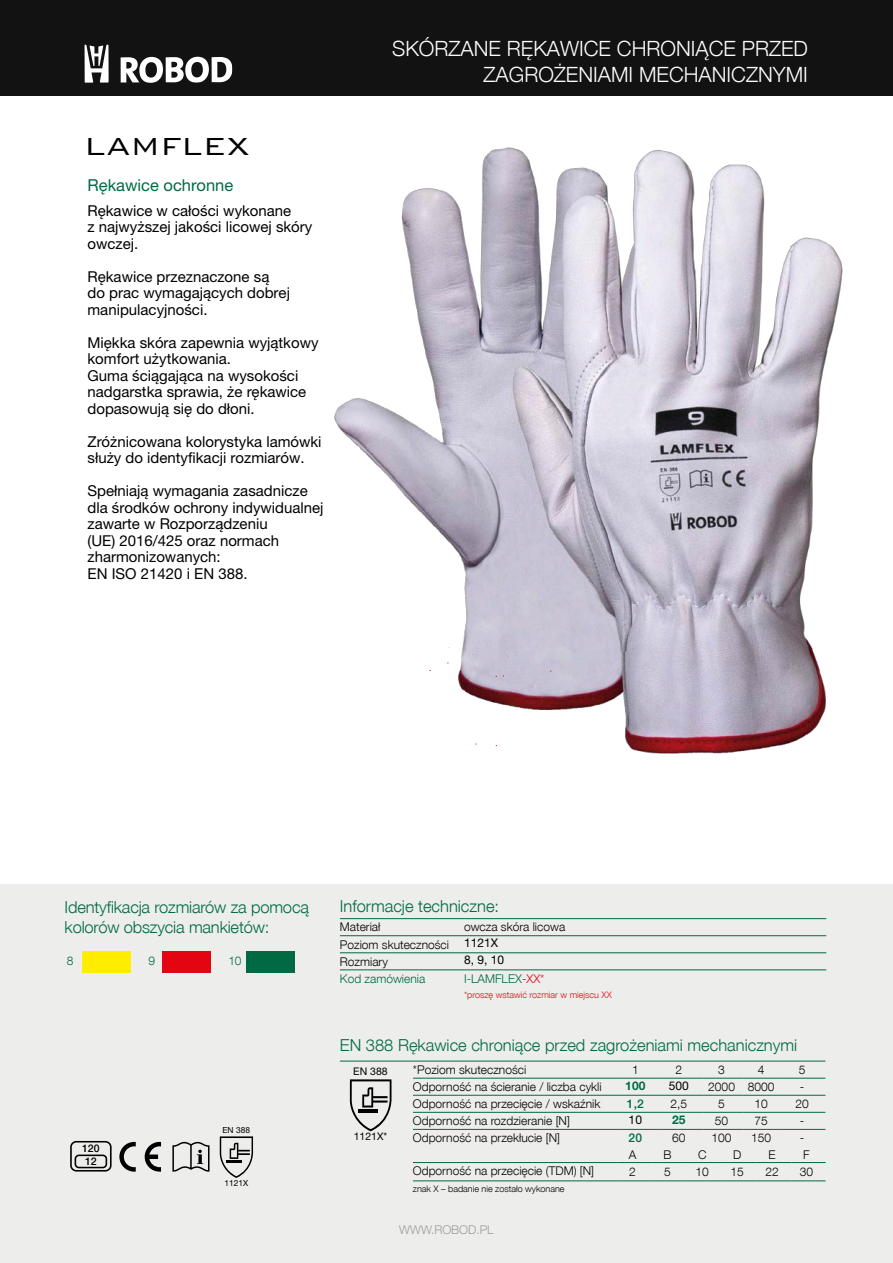
<style>
.page{position:relative;width:893px;height:1263px;background:#fff}
.page>*{position:absolute;margin:0;border:0;box-sizing:border-box;transform-origin:0 0}
.t1{font:300 33px "Bank Gothic BT";color:#000}
.t2{font:300 21px/25.2px "Helvetica Neue CE";color:#fff;text-align:right}
.t3{font:300 16.5px/19.8px "Helvetica Neue CE";color:#006b42}
.t4{font:16.5px "Helvetica Neue LT Pro";color:#006b42}
.t5{font:15px/16.5px "Helvetica Neue LT Pro";color:#000}
.t6{font:300 12px "Helvetica Neue CE";color:#000}
.t7{font:300 12px "Helvetica Neue CE";color:#006b42}
.t8{font:12px "Helvetica Neue LT Pro";color:#000}
.t9{font:300 12px "Helvetica Neue CE";color:#9c9c9c}
.t10{font:700 12px "Helvetica Neue LT Pro";color:#006b42}
.t11{font:500 12px "Helvetica Neue CE";color:#006b42}
.t12{font:10.5px "Helvetica Neue LT Pro";color:#000}
.t13{font:500 10.5px/12.6px "Helvetica Neue CE";color:#000}
.t14{font:300 9px "Helvetica Neue CE";color:#e30612}
.t15{font:300 9px "Helvetica Neue CE";color:#000}
.t16{font:8.4px "Helvetica Neue LT Pro";color:#000}
.s1{color:#e30612}
</style>
<div class="page">
<div style="left:0;top:884px;width:892px;height:379px;background:#ededec"></div>
<div style="left:0;top:0;width:893px;height:96px;background:#121212"></div>
<svg style="left:121px;top:57px;width:111px;height:26px"></svg>
<svg style="left:84px;top:45px;width:25px;height:38px"></svg>
<img style="left:334px;top:147px;width:509px;height:607px">
<hr style="left:340px;top:918px;width:124px;height:1px;background:#006b42">
<hr style="left:464px;top:918px;width:362px;height:1px;background:#006b42">
<hr style="left:340px;top:935px;width:124px;height:1px;background:#006b42">
<hr style="left:464px;top:935px;width:362px;height:1px;background:#006b42">
<hr style="left:340px;top:952px;width:124px;height:1px;background:#006b42">
<hr style="left:464px;top:952px;width:362px;height:1px;background:#006b42">
<hr style="left:340px;top:969px;width:124px;height:1px;background:#006b42">
<hr style="left:464px;top:969px;width:362px;height:1px;background:#006b42">
<hr style="left:340px;top:1061px;width:73px;height:1px;background:#006b42">
<hr style="left:413px;top:1061px;width:204px;height:1px;background:#006b42">
<hr style="left:617px;top:1061px;width:41px;height:1px;background:#006b42">
<hr style="left:658px;top:1061px;width:46px;height:1px;background:#006b42">
<hr style="left:704px;top:1061px;width:40px;height:1px;background:#006b42">
<hr style="left:744px;top:1061px;width:39px;height:1px;background:#006b42">
<hr style="left:783px;top:1061px;width:42px;height:1px;background:#006b42">
<hr style="left:413px;top:1078px;width:204px;height:1px;background:#006b42">
<hr style="left:617px;top:1078px;width:41px;height:1px;background:#006b42">
<hr style="left:658px;top:1078px;width:46px;height:1px;background:#006b42">
<hr style="left:704px;top:1078px;width:40px;height:1px;background:#006b42">
<hr style="left:744px;top:1078px;width:39px;height:1px;background:#006b42">
<hr style="left:783px;top:1078px;width:42px;height:1px;background:#006b42">
<hr style="left:413px;top:1095px;width:204px;height:1px;background:#006b42">
<hr style="left:617px;top:1095px;width:41px;height:1px;background:#006b42">
<hr style="left:658px;top:1095px;width:46px;height:1px;background:#006b42">
<hr style="left:704px;top:1095px;width:40px;height:1px;background:#006b42">
<hr style="left:744px;top:1095px;width:39px;height:1px;background:#006b42">
<hr style="left:783px;top:1095px;width:42px;height:1px;background:#006b42">
<hr style="left:413px;top:1112px;width:204px;height:1px;background:#006b42">
<hr style="left:617px;top:1112px;width:41px;height:1px;background:#006b42">
<hr style="left:658px;top:1112px;width:46px;height:1px;background:#006b42">
<hr style="left:704px;top:1112px;width:40px;height:1px;background:#006b42">
<hr style="left:744px;top:1112px;width:39px;height:1px;background:#006b42">
<hr style="left:783px;top:1112px;width:42px;height:1px;background:#006b42">
<hr style="left:413px;top:1129px;width:204px;height:1px;background:#006b42">
<hr style="left:617px;top:1129px;width:41px;height:1px;background:#006b42">
<hr style="left:658px;top:1129px;width:46px;height:1px;background:#006b42">
<hr style="left:704px;top:1129px;width:40px;height:1px;background:#006b42">
<hr style="left:744px;top:1129px;width:39px;height:1px;background:#006b42">
<hr style="left:783px;top:1129px;width:42px;height:1px;background:#006b42">
<hr style="left:413px;top:1162px;width:204px;height:1px;background:#006b42">
<hr style="left:617px;top:1162px;width:35px;height:1px;background:#006b42">
<hr style="left:652px;top:1162px;width:35px;height:1px;background:#006b42">
<hr style="left:687px;top:1162px;width:35px;height:1px;background:#006b42">
<hr style="left:722px;top:1162px;width:35px;height:1px;background:#006b42">
<hr style="left:757px;top:1162px;width:35px;height:1px;background:#006b42">
<hr style="left:792px;top:1162px;width:34px;height:1px;background:#006b42">
<hr style="left:413px;top:1180px;width:204px;height:1px;background:#006b42">
<hr style="left:617px;top:1180px;width:35px;height:1px;background:#006b42">
<hr style="left:652px;top:1180px;width:35px;height:1px;background:#006b42">
<hr style="left:687px;top:1180px;width:35px;height:1px;background:#006b42">
<hr style="left:722px;top:1180px;width:35px;height:1px;background:#006b42">
<hr style="left:757px;top:1180px;width:35px;height:1px;background:#006b42">
<hr style="left:792px;top:1180px;width:34px;height:1px;background:#006b42">
<svg style="left:350px;top:1079px;width:42px;height:52px"></svg>
<svg style="left:220px;top:1136px;width:33px;height:42px"></svg>
<svg style="left:119px;top:1142px;width:17px;height:30px"></svg>
<svg style="left:145px;top:1142px;width:16px;height:30px"></svg>
<svg style="left:172px;top:1142px;width:37px;height:30px"></svg>
<div style="left:162px;top:951px;width:49px;height:22px;background:#e30612"></div>
<div style="left:82px;top:951px;width:48px;height:22px;background:#ffed00"></div>
<div style="left:246px;top:951px;width:49px;height:22px;background:#006b42"></div>
<svg style="left:487px;top:644px;width:13px;height:2px"></svg>
<svg style="left:514px;top:739px;width:6px;height:5px"></svg>
<svg style="left:465px;top:676px;width:4px;height:3px"></svg>
<svg style="left:70px;top:1141px;width:42px;height:30px"></svg>
<h1 class="t1" style="left:84px;top:128px;width:167px">LAMFLEX</h1>
<p class="t4" style="left:87px;top:175px;width:147px">Rękawice ochronne</p>
<p class="t5" style="left:87px;top:202px;width:226px">Rękawice w całości wykonane<br>z najwyższej jakości licowej skóry owczej.</p>
<p class="t5" style="left:87px;top:268px;width:204px">Rękawice przeznaczone są do prac wymagających dobrej manipulacyjności.</p>
<p class="t5" style="left:87px;top:334px;width:233px">Miękka skóra zapewnia wyjątkowy komfort użytkowania.<br>Guma ściągająca na wysokości nadgarstka sprawia, że rękawice dopasowują się do dłoni.</p>
<p class="t5" style="left:87px;top:433px;width:236px">Zróżnicowana kolorystyka lamówki służy do identyfikacji rozmiarów.</p>
<p class="t5" style="left:87px;top:483px;width:238px">Spełniają wymagania zasadnicze dla środków ochrony indywidualnej zawarte w Rozporządzeniu<br>(UE) 2016/425 oraz normach zharmonizowanych:<br>EN ISO 21420 i EN 388.</p>
<h2 class="t2" style="left:392px;top:36px;width:417px">SKÓRZANE RĘKAWICE CHRONIĄCE PRZED<br>ZAGROŻENIAMI MECHANICZNYMI</h2>
<p class="t3" style="left:65px;top:897px;width:246px">Identyfikacja rozmiarów za pomocą kolorów obszycia mankietów:</p>
<p class="t7" style="left:67px;top:953px;width:8px">8</p>
<p class="t7" style="left:149px;top:953px;width:8px">9</p>
<p class="t7" style="left:228px;top:953px;width:15px">10</p>
<p class="t13" style="left:82px;top:1142px;width:19px">120<br>12</p>
<p class="t16" style="left:222px;top:1125px;width:29px">EN 388</p>
<p class="t16" style="left:224px;top:1178px;width:25px">1121X</p>
<p class="t3" style="left:340px;top:897px;width:161px">Informacje techniczne:</p>
<p class="t6" style="left:340px;top:920px;width:42px">Materiał</p>
<p class="t6" style="left:464px;top:920px;width:103px">owcza skóra licowa</p>
<p class="t6" style="left:340px;top:937px;width:111px">Poziom skuteczności</p>
<p class="t8" style="left:464px;top:936px;width:36px">1121X</p>
<p class="t6" style="left:340px;top:954px;width:50px">Rozmiary</p>
<p class="t8" style="left:464px;top:953px;width:42px">8, 9, 10</p>
<p class="t7" style="left:340px;top:971px;width:87px">Kod zamówienia</p>
<p class="t7" style="left:464px;top:971px;width:82px">I-LAMFLEX-<span class="s1">XX*</span></p>
<p class="t14" style="left:464px;top:989px;width:149px">*proszę wstawić rozmiar w miejscu XX</p>
<p class="t3" style="left:340px;top:1035px;width:459px">EN 388 Rękawice chroniące przed zagrożeniami mechanicznymi</p>
<p class="t6" style="left:413px;top:1062px;width:115px">*Poziom skuteczności</p>
<p class="t6" style="left:632px;top:1062px;width:8px">1</p>
<p class="t6" style="left:675px;top:1062px;width:8px">2</p>
<p class="t6" style="left:718px;top:1062px;width:8px">3</p>
<p class="t6" style="left:758px;top:1062px;width:8px">4</p>
<p class="t6" style="left:799px;top:1062px;width:8px">5</p>
<p class="t6" style="left:413px;top:1079px;width:190px">Odporność na ścieranie / liczba cykli</p>
<p class="t10" style="left:625px;top:1079px;width:22px">100</p>
<p class="t8" style="left:669px;top:1079px;width:22px">500</p>
<p class="t6" style="left:708px;top:1079px;width:68px">2000 8000</p>
<p class="t6" style="left:800px;top:1079px;width:6px">-</p>
<p class="t6" style="left:413px;top:1096px;width:189px">Odporność na przecięcie / wskaźnik</p>
<p class="t11" style="left:627px;top:1096px;width:18px">1,2</p>
<p class="t6" style="left:670px;top:1096px;width:18px">2,5</p>
<p class="t6" style="left:718px;top:1096px;width:8px">5</p>
<p class="t6" style="left:754px;top:1096px;width:15px">10</p>
<p class="t6" style="left:795px;top:1096px;width:15px">20</p>
<p class="t6" style="left:413px;top:1113px;width:158px">Odporność na rozdzieranie [N]</p>
<p class="t8" style="left:629px;top:1113px;width:15px">10</p>
<p class="t10" style="left:672px;top:1113px;width:15px">25</p>
<p class="t6" style="left:715px;top:1113px;width:15px">50</p>
<p class="t6" style="left:754px;top:1113px;width:15px">75</p>
<p class="t6" style="left:800px;top:1113px;width:6px">-</p>
<p class="t6" style="left:413px;top:1131px;width:149px">Odporność na przekłucie [N]</p>
<p class="t11" style="left:629px;top:1131px;width:15px">20</p>
<p class="t6" style="left:672px;top:1131px;width:15px">60</p>
<p class="t6" style="left:712px;top:1131px;width:22px">100</p>
<p class="t6" style="left:751px;top:1131px;width:22px">150</p>
<p class="t6" style="left:800px;top:1131px;width:6px">-</p>
<p class="t6" style="left:629px;top:1148px;width:9px">A</p>
<p class="t6" style="left:663px;top:1148px;width:10px">B</p>
<p class="t6" style="left:698px;top:1148px;width:10px">C</p>
<p class="t6" style="left:733px;top:1148px;width:10px">D</p>
<p class="t6" style="left:768px;top:1148px;width:9px">E</p>
<p class="t6" style="left:803px;top:1148px;width:8px">F</p>
<p class="t6" style="left:413px;top:1164px;width:183px">Odporność na przecięcie (TDM) [N]</p>
<p class="t6" style="left:629px;top:1164px;width:8px">2</p>
<p class="t6" style="left:664px;top:1164px;width:8px">5</p>
<p class="t6" style="left:696px;top:1164px;width:15px">10</p>
<p class="t6" style="left:730px;top:1164px;width:15px">15</p>
<p class="t6" style="left:765px;top:1164px;width:15px">22</p>
<p class="t6" style="left:800px;top:1164px;width:15px">30</p>
<p class="t15" style="left:413px;top:1183px;width:153px">znak X – badanie nie zostało wykonane</p>
<p class="t12" style="left:353px;top:1065px;width:36px">EN 388</p>
<p class="t12" style="left:354px;top:1130px;width:35px">1121X*</p>
<p class="t9" style="left:399px;top:1222px;width:96px">WWW.ROBOD.PL</p>
</div>
